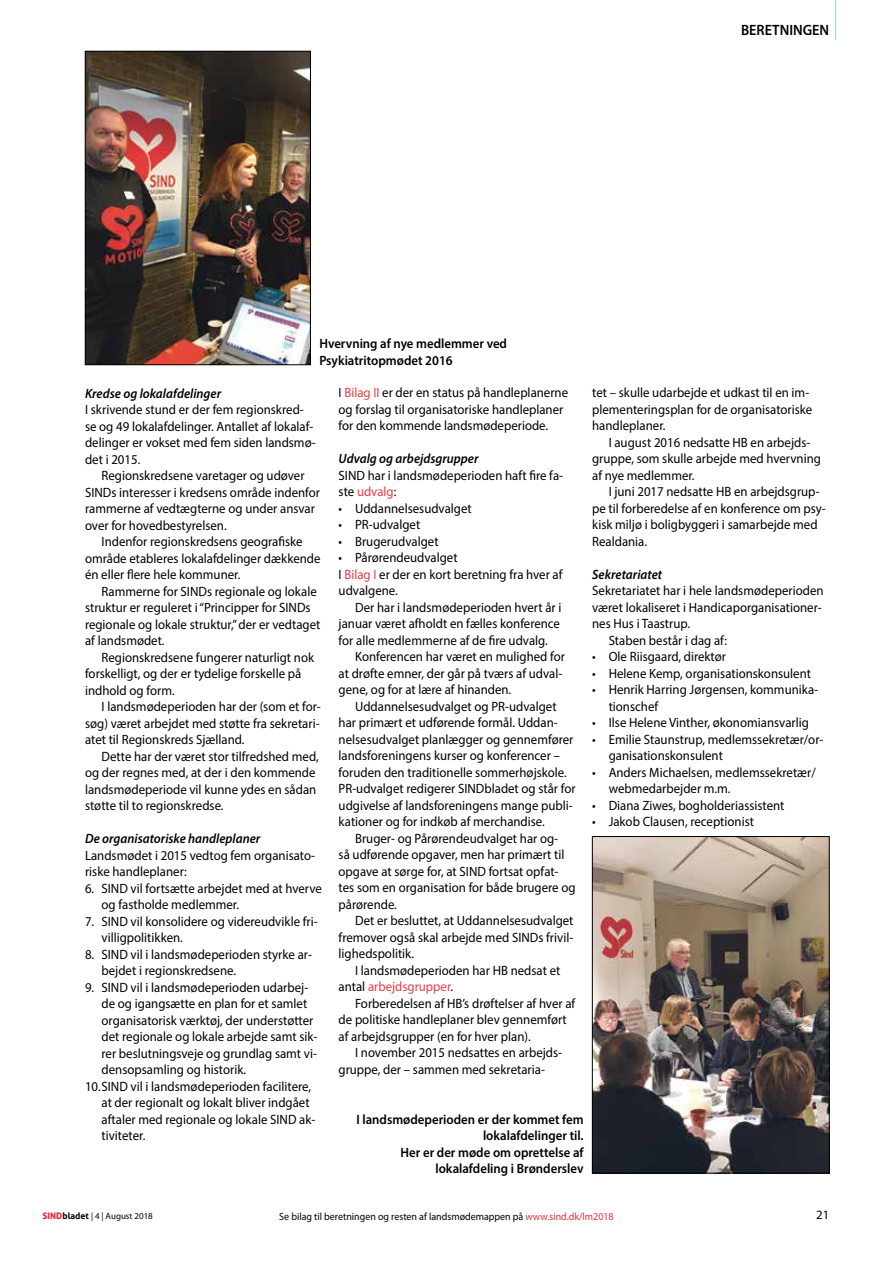
<style>
.page{position:relative;width:893px;height:1263px;background:#fff}
.page>*{position:absolute;margin:0;border:0;box-sizing:border-box;transform-origin:0 0}
.t1{font:600 15px "Myriad Pro";color:#000;scale:.95 1}
.t2{font:13.5px/16.5px "Myriad Pro";color:#000;scale:.95 1}
.t3{font:600 13.5px/16.5px "Myriad Pro";color:#000;scale:.95 1}
.t4{font:italic 600 13.5px "Myriad Pro";color:#000;scale:.95 1}
.t5{font:12.75px "Myriad Pro";color:#000}
.t6{font:10.5px "Myriad Pro";color:#000;scale:.95 1}
.t7{font:9px "Myriad Pro";color:#000}
.s1{color:#e73e45}
.s2{font-family:"Aller Display";color:#e5323d}
.s3{font-family:"Aller";font-weight:700}
.s4{color:#e5323d}
</style>
<div class="page">
<img style="left:594px;top:838px;width:233px;height:333px">
<div style="left:592px;top:836px;width:237px;height:337px;border:1px solid #000"></div>
<img style="left:87px;top:53px;width:222px;height:310px">
<div style="left:85px;top:51px;width:226px;height:314px;border:1px solid #000"></div>
<hr style="left:835px;top:0;width:1px;height:40px;background:#9dd8f6">
<p class="t1" style="left:741px;top:21px;width:94px">BERETNINGEN</p>
<p class="t3" style="left:319px;top:335px;width:199px">Hvervning af nye medlemmer ved<br>Psykiatritopmødet 2016</p>
<p class="t4" style="left:85px;top:384px;width:145px">Kredse og lokalafdelinger</p>
<p class="t2" style="left:85px;top:401px;width:244px">I skrivende stund er der fem regionskred&shy;se og 49 lokalafdelinger. Antallet af lokalaf&shy;delinger er vokset med fem siden landsmø&shy;det i 2015.</p>
<p class="t2" style="left:85px;top:467px;width:249px;text-indent:17px">Regionskredsene varetager og udøver SINDs interesser i kredsens område indenfor rammerne af vedtægterne og under ansvar over for hovedbestyrelsen.</p>
<p class="t2" style="left:85px;top:533px;width:249px;text-indent:17px">Indenfor regionskredsens geografiske område etableres lokalafdelinger dækkende én eller flere hele kommuner.</p>
<p class="t2" style="left:85px;top:582px;width:249px;text-indent:17px">Rammerne for SINDs regionale og lokale struktur er reguleret i “Principper for SINDs regionale og lokale struktur,” der er vedtaget af landsmødet.</p>
<p class="t2" style="left:85px;top:648px;width:243px;text-indent:17px">Regionskredsene fungerer naturligt nok forskelligt, og der er tydelige forskelle på indhold og form.</p>
<p class="t2" style="left:85px;top:698px;width:250px;text-align:justify;text-indent:16px">I landsmødeperioden har der (som et for&shy;søg) været arbejdet med støtte fra sekretari&shy;atet til Regionskreds Sjælland.</p>
<p class="t2" style="left:85px;top:747px;width:248px;text-indent:17px">Dette har der været stor tilfredshed med, og der regnes med, at der i den kommende landsmødeperiode vil kunne ydes en sådan støtte til to regionskredse.</p>
<p class="t4" style="left:85px;top:830px;width:186px">De organisatoriske handleplaner</p>
<p class="t2" style="left:85px;top:846px;width:244px">Landsmødet i 2015 vedtog fem organisato&shy;riske handleplaner:</p>
<p class="t2" style="left:102px;top:879px;width:233px;text-indent:-17px">6. SIND vil fortsætte arbejdet med at hverve og fastholde medlemmer.</p>
<p class="t2" style="left:102px;top:912px;width:229px;text-indent:-17px">7. SIND vil konsolidere og videreudvikle fri&shy;villigpolitikken.</p>
<p class="t2" style="left:102px;top:945px;width:223px;text-indent:-17px">8. SIND vil i landsmødeperioden styrke ar&shy;bejdet i regionskredsene.</p>
<p class="t2" style="left:85px;top:978px;width:237px">9. SIND vil i landsmødeperioden udarbej-</p>
<p class="t2" style="left:102px;top:995px;width:218px">de og igangsætte en plan for et samlet</p>
<p class="t2" style="left:102px;top:1011px;width:225px">organisatorisk værktøj, der understøtter</p>
<p class="t2" style="left:102px;top:1028px;width:229px">det regionale og lokale arbejde samt sik-</p>
<p class="t2" style="left:102px;top:1044px;width:228px">rer beslutningsveje og grundlag samt vi-</p>
<p class="t2" style="left:102px;top:1061px;width:154px">densopsamling og historik.</p>
<p class="t2" style="left:85px;top:1077px;width:239px">10.SIND vil i landsmødeperioden facilitere,</p>
<p class="t2" style="left:102px;top:1094px;width:221px">at der regionalt og lokalt bliver indgået</p>
<p class="t2" style="left:102px;top:1110px;width:226px">aftaler med regionale og lokale SIND ak-</p>
<p class="t2" style="left:102px;top:1127px;width:48px">tiviteter.</p>
<p class="t2" style="left:339px;top:384px;width:243px">I <span class="s1">Bilag II</span> er der en status på handleplanerne og forslag til organisatoriske handleplaner for den kommende landsmødeperiode.</p>
<p class="t4" style="left:339px;top:450px;width:149px">Udvalg og arbejdsgrupper</p>
<p class="t2" style="left:339px;top:467px;width:238px">SIND har i landsmødeperioden haft fire fa&shy;ste <span class="s1">udvalg</span>:</p>
<p class="t2" style="left:339px;top:500px;width:142px">• Uddannelsesudvalget</p>
<p class="t2" style="left:339px;top:516px;width:87px">• PR-udvalget</p>
<p class="t2" style="left:339px;top:533px;width:107px">• Brugerudvalget</p>
<p class="t2" style="left:339px;top:549px;width:237px">• Pårørendeudvalget<br>I <span class="s1">Bilag I</span> er der en kort beretning fra hver af udvalgene.</p>
<p class="t2" style="left:339px;top:599px;width:236px;text-align:justify;text-indent:17px">Der har i landsmødeperioden hvert år i januar været afholdt en fælles konference for alle medlemmerne af de fire udvalg.</p>
<p class="t2" style="left:339px;top:648px;width:240px;text-indent:17px">Konferencen har været en mulighed for at drøfte emner, der går på tværs af udval&shy;gene, og for at lære af hinanden.</p>
<p class="t2" style="left:339px;top:698px;width:251px;text-indent:17px">Uddannelsesudvalget og PR-udvalget har primært et udførende formål. Uddan&shy;nelsesudvalget planlægger og gennemfører landsforeningens kurser og konferencer – foruden den traditionelle sommerhøjskole.<br>PR-udvalget redigerer SINDbladet og står for udgivelse af landsforeningens mange publi&shy;kationer og for indkøb af merchandise.</p>
<p class="t2" style="left:339px;top:830px;width:251px;text-indent:17px">Bruger- og Pårørendeudvalget har og-<br>så udførende opgaver, men har primært til opgave at sørge for, at SIND fortsat opfat&shy;tes som en organisation for både brugere og pårørende.</p>
<p class="t2" style="left:339px;top:912px;width:249px;text-align:justify;text-indent:17px">Det er besluttet, at Uddannelsesudvalget fremover også skal arbejde med SINDs frivil&shy;lighedspolitik.</p>
<p class="t2" style="left:339px;top:962px;width:235px;text-indent:17px">I landsmødeperioden har HB nedsat et antal <span class="s1">arbejdsgrupper</span>.</p>
<p class="t2" style="left:339px;top:995px;width:251px;text-indent:17px">Forberedelsen af HB’s drøftelser af hver af de politiske handleplaner blev gennemført af arbejdsgrupper (en for hver plan).</p>
<p class="t2" style="left:339px;top:1044px;width:237px;text-indent:17px">I november 2015 nedsattes en arbejds&shy;gruppe, der – sammen med sekretaria-</p>
<p class="t3" style="left:356px;top:1110px;width:241px;text-align:right">I landsmødeperioden er der kommet fem lokalafdelinger til.<br>Her er der møde om oprettelse af lokalafdeling i Brønderslev</p>
<p class="t2" style="left:592px;top:384px;width:233px">tet – skulle udarbejde et udkast til en im&shy;plementeringsplan for de organisatoriske handleplaner.</p>
<p class="t2" style="left:592px;top:434px;width:242px;text-indent:17px">I august 2016 nedsatte HB en arbejds&shy;gruppe, som skulle arbejde med hvervning af nye medlemmer.</p>
<p class="t2" style="left:592px;top:483px;width:247px;text-indent:16px">I juni 2017 nedsatte HB en arbejdsgrup&shy;pe til forberedelse af en konference om psy&shy;kisk miljø i boligbyggeri i samarbejde med Realdania.</p>
<p class="t4" style="left:592px;top:566px;width:75px">Sekretariatet</p>
<p class="t2" style="left:592px;top:582px;width:245px">Sekretariatet har i hele landsmødeperioden</p>
<p class="t2" style="left:592px;top:599px;width:243px">været lokaliseret i Handicaporganisationer-</p>
<p class="t2" style="left:592px;top:615px;width:105px">nes Hus i Taastrup.</p>
<p class="t2" style="left:609px;top:632px;width:126px">Staben består i dag af:</p>
<p class="t2" style="left:592px;top:648px;width:142px">• Ole Riisgaard, direktør</p>
<p class="t2" style="left:592px;top:665px;width:232px">• Helene Kemp, organisationskonsulent</p>
<p class="t2" style="left:609px;top:681px;width:222px;text-indent:-17px">• Henrik Harring Jørgensen, kommunika&shy;tionschef</p>
<p class="t2" style="left:592px;top:714px;width:230px">• Ilse Helene Vinther, økonomiansvarlig</p>
<p class="t2" style="left:609px;top:731px;width:227px;text-indent:-17px">• Emilie Staunstrup, medlemssekretær/or&shy;ganisationskonsulent</p>
<p class="t2" style="left:609px;top:764px;width:219px;text-indent:-17px">• Anders Michaelsen, medlemssekretær/ webmedarbejder m.m.</p>
<p class="t2" style="left:592px;top:797px;width:204px">• Diana Ziwes, bogholderiassistent</p>
<p class="t2" style="left:592px;top:813px;width:172px">• Jakob Clausen, receptionist</p>
<p class="t7" style="left:43px;top:1210px;width:112px"><span class="s2">SIND</span><span class="s3">bladet</span> | 4 | August 2018</p>
<p class="t6" style="left:279px;top:1210px;width:354px">Se bilag til beretningen og resten af landsmødemappen på <span class="s4">www.sind.dk/lm2018</span></p>
<p class="t5" style="left:816px;top:1207px;width:15px">21</p>
</div>
